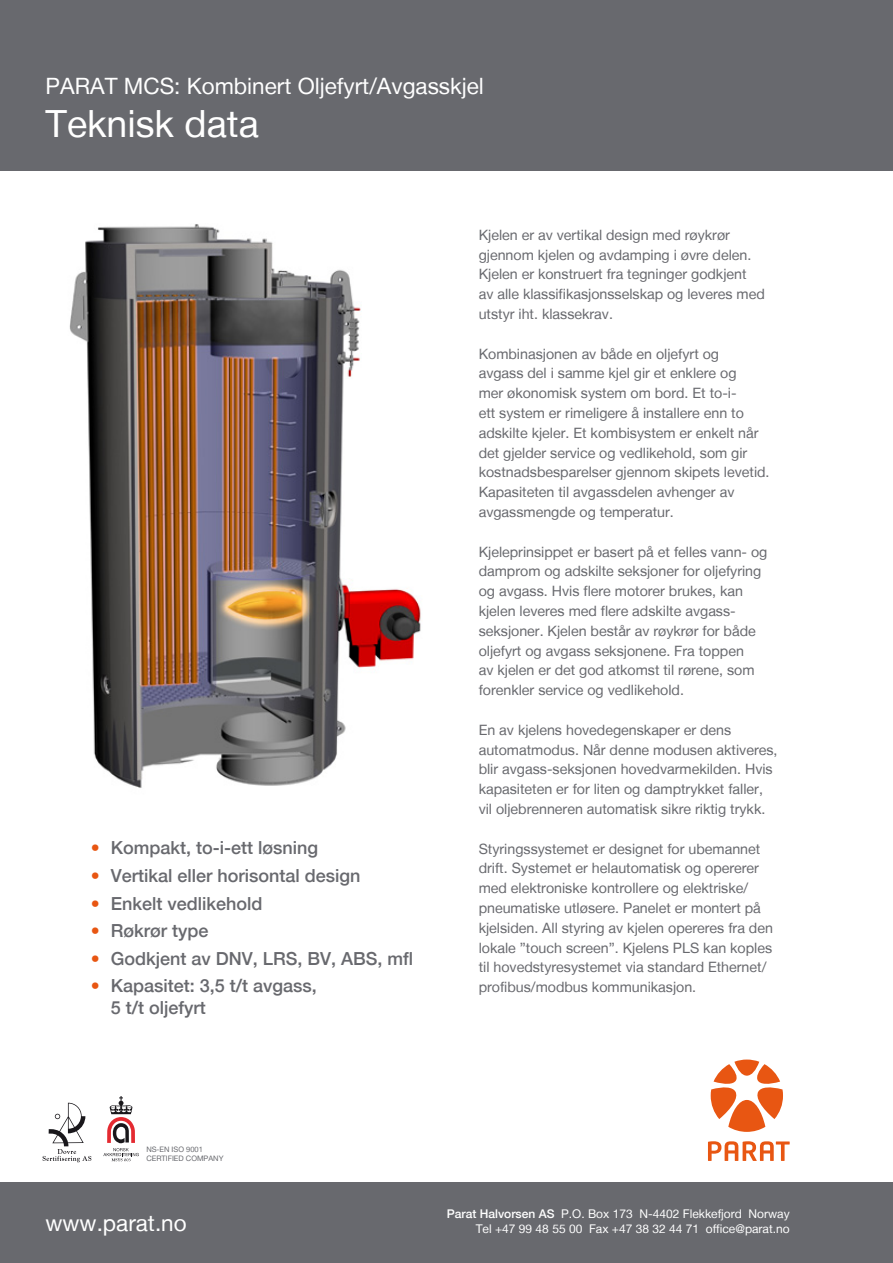
<style>
.page{position:relative;width:893px;height:1263px;background:#fff}
.page>*{position:absolute;margin:0;border:0;box-sizing:border-box;transform-origin:0 0}
.t1{font:37.5px "Helvetica Neue LT";color:#fff}
.t2{font:22.5px "Helvetica Neue LT";color:#fff}
.t3{font:500 18px/21.6px "Helvetica Neue LT";color:#68696e}
.t4{font:14.25px/19.8px "Helvetica Neue LT";color:#68696e}
.t5{font:12px "Helvetica Neue LT";color:#fff}
.t6{font:7.5px/9px "Helvetica Neue LT";color:#68696e}
.s1{color:#e85612}
.s2{font-weight:500}
</style>
<div class="page">
<div style="left:0;top:0;width:893px;height:170px;background:#68696e"></div>
<svg style="left:708px;top:1141px;width:82px;height:20px"></svg>
<svg style="left:711px;top:1059px;width:72px;height:73px"></svg>
<div style="left:0;top:1182px;width:893px;height:81px;background:#68696e"></div>
<svg style="left:43px;top:1103px;width:48px;height:59px"></svg>
<svg style="left:103px;top:1096px;width:36px;height:65px"></svg>
<img style="left:69px;top:224px;width:352px;height:564px">
<h2 class="t2" style="left:46px;top:73px;width:440px">PARAT MCS: Kombinert Oljefyrt/Avgasskjel</h2>
<h1 class="t1" style="left:46px;top:102px;width:215px">Teknisk data</h1>
<p class="t3" style="left:91px;top:837px;width:229px"><span class="s1">•</span> Kompakt, to-i-ett løsning</p>
<p class="t3" style="left:91px;top:865px;width:271px"><span class="s1">•</span> Vertikal eller horisontal design</p>
<p class="t3" style="left:91px;top:892px;width:173px"><span class="s1">•</span> Enkelt vedlikehold</p>
<p class="t3" style="left:91px;top:920px;width:119px"><span class="s1">•</span> Røkrør type</p>
<p class="t3" style="left:91px;top:947px;width:324px"><span class="s1">•</span> Godkjent av DNV, LRS, BV, ABS, mfl</p>
<p class="t3" style="left:111px;top:975px;width:208px;text-indent:-20px"><span class="s1">•</span> Kapasitet: 3,5 t/t avgass,<br>5 t/t oljefyrt</p>
<p class="t6" style="left:146px;top:1144px;width:79px">NS-EN ISO 9001<br>CERTIFIED COMPANY</p>
<p class="t4" style="left:479px;top:225px;width:288px">Kjelen er av vertikal design med røykrør gjennom kjelen og avdamping i øvre delen.<br>Kjelen er konstruert fra tegninger godkjent av alle klassifikasjonsselskap og leveres med utstyr iht. klassekrav.</p>
<p class="t4" style="left:479px;top:343px;width:292px">Kombinasjonen av både en oljefyrt og<br>avgass del i samme kjel gir et enklere og<br>mer økonomisk system om bord. Et to-i-<br>ett system er rimeligere å installere enn to adskilte kjeler. Et kombisystem er enkelt når det gjelder service og vedlikehold, som gir kostnadsbesparelser gjennom skipets levetid.<br>Kapasiteten til avgassdelen avhenger av avgassmengde og temperatur.</p>
<p class="t4" style="left:479px;top:541px;width:290px">Kjeleprinsippet er basert på et felles vann- og damprom og adskilte seksjoner for oljefyring og avgass. Hvis flere motorer brukes, kan kjelen leveres med flere adskilte avgass&shy;seksjoner. Kjelen består av røykrør for både oljefyrt og avgass seksjonene. Fra toppen<br>av kjelen er det god atkomst til rørene, som forenkler service og vedlikehold.</p>
<p class="t4" style="left:479px;top:719px;width:300px">En av kjelens hovedegenskaper er dens automatmodus. Når denne modusen aktiveres, blir avgass-seksjonen hovedvarmekilden. Hvis kapasiteten er for liten og damptrykket faller, vil oljebrenneren automatisk sikre riktig trykk.</p>
<p class="t4" style="left:479px;top:838px;width:296px">Styringssystemet er designet for ubemannet drift. Systemet er helautomatisk og opererer med elektroniske kontrollere og elektriske/ pneumatiske utløsere. Panelet er montert på kjelsiden. All styring av kjelen opereres fra den lokale ”touch screen”. Kjelens PLS kan koples til hovedstyresystemet via standard Ethernet/ profibus/modbus kommunikasjon.</p>
<p class="t5" style="left:447px;top:1207px;width:344px"><span class="s2">Parat Halvorsen AS</span> P.O. Box 173 N-4402 Flekkefjord Norway</p>
<h2 class="t2" style="left:46px;top:1210px;width:143px">www.parat.no</h2>
<p class="t5" style="left:476px;top:1221px;width:315px">Tel +47 99 48 55 00 Fax +47 38 32 44 71 office@parat.no</p>
</div>
